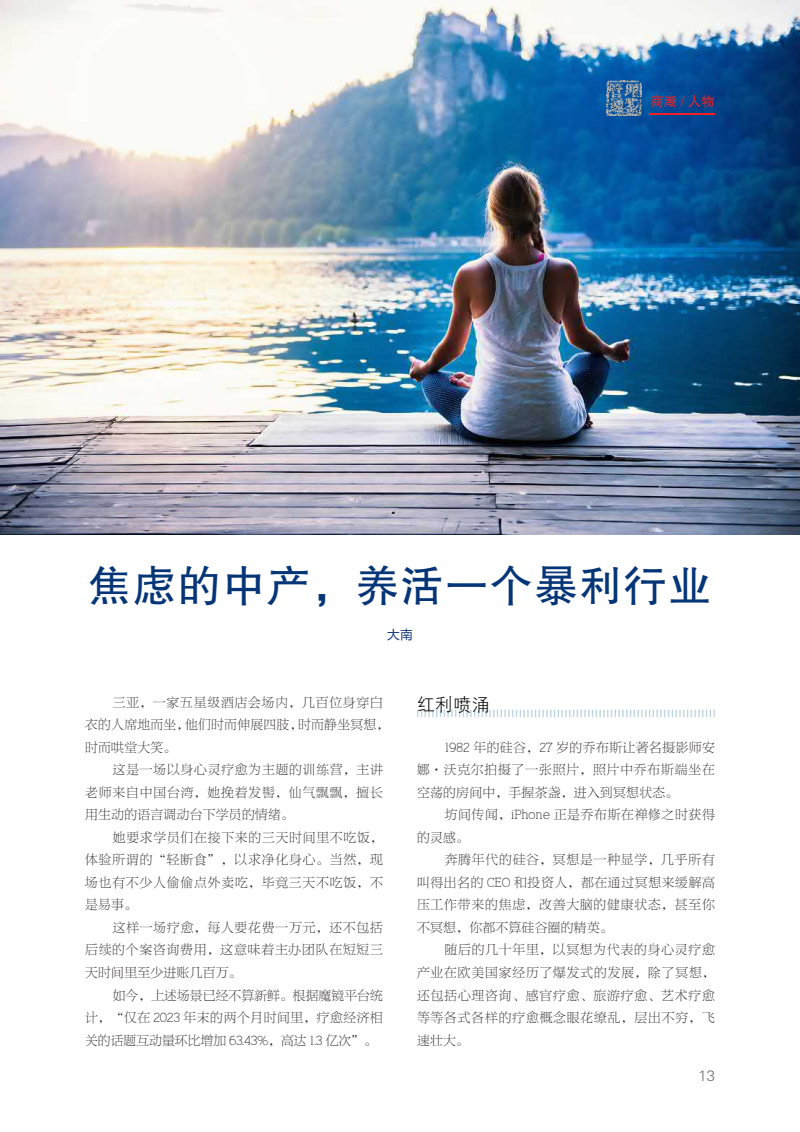
<style>
.page{position:relative;width:800px;height:1132px;background:#fff}
.page>*{position:absolute;margin:0;border:0;box-sizing:border-box;transform-origin:0 0}
.t1{font:43.5px "FZHTK GBK1 0";letter-spacing:.025em;color:#053577}
.t2{font:18px "FZXH1 JW GB1 0";color:#050303}
.t3{font:15px "FZY1 JW GB1 0";color:#6c6d70}
.t4{font:13.5px "FZHTJW GB1 0";color:#ee2123}
.t5{font:12.75px/22.5px "FZNBSJW GB1 0";letter-spacing:.065em;color:#231f20;text-align:justify}
.t6{font:12.75px/22.5px "FZNBSJW GB1 0";letter-spacing:.025em;color:#231f20}
.t7{font:12.75px "FZLTHK GBK1 0";color:#123579}
</style>
<div class="page">
<img style="left:0;top:0;width:799px;height:534px">
<img style="left:606px;top:81px;width:35px;height:34px">
<hr style="left:649px;top:113px;width:65px;height:2px;background:#ee2123">
<svg style="left:417px;top:709px;width:297px;height:8px"></svg>
<p class="t4" style="left:650px;top:94px;width:66px">商潮 / 人物</p>
<p class="t1" style="left:88px;top:562px;width:625px">焦虑的中产，养活一个暴利行业</p>
<p class="t7" style="left:387px;top:627px;width:27px">大南</p>
<p class="t6" style="left:85px;top:691px;width:306px;text-indent:28px">三亚，一家五星级酒店会场内，几百位身穿白衣的人席地而坐，他们时而伸展四肢，时而静坐冥想，时而哄堂大笑。</p>
<p class="t5" style="left:85px;top:758px;width:299px;text-indent:28px">这是一场以身心灵疗愈为主题的训练营，主讲老师来自中国台湾，她挽着发髻，仙气飘飘，擅长用生动的语言调动台下学员的情绪。</p>
<p class="t5" style="left:85px;top:826px;width:299px;text-indent:28px">她要求学员们在接下来的三天时间里不吃饭，体验所谓的“轻断食”，以求净化身心。当然，现场也有不少人偷偷点外卖吃，毕竟三天不吃饭，不是易事。</p>
<p class="t5" style="left:85px;top:916px;width:299px;text-indent:28px">这样一场疗愈，每人要花费一万元，还不包括后续的个案咨询费用，这意味着主办团队在短短三天时间里至少进账几百万。</p>
<p class="t5" style="left:85px;top:983px;width:299px;text-indent:28px">如今，上述场景已经不算新鲜。根据魔镜平台统计，“仅在 2023 年末的两个月时间里，疗愈经济相关的话题互动量环比增加 63.43%，高达 1.3 亿次”。</p>
<p class="t2" style="left:417px;top:695px;width:74px">红利喷涌</p>
<p class="t5" style="left:417px;top:736px;width:299px;text-indent:28px">1982 年的硅谷，27 岁的乔布斯让著名摄影师安娜·沃克尔拍摄了一张照片，照片中乔布斯端坐在空荡的房间中，手握茶盏，进入到冥想状态。</p>
<p class="t5" style="left:417px;top:803px;width:299px;text-indent:28px">坊间传闻，iPhone 正是乔布斯在禅修之时获得的灵感。</p>
<p class="t5" style="left:417px;top:848px;width:299px;text-indent:28px">奔腾年代的硅谷，冥想是一种显学，几乎所有叫得出名的 CEO 和投资人，都在通过冥想来缓解高压工作带来的焦虑，改善大脑的健康状态，甚至你不冥想，你都不算硅谷圈的精英。</p>
<p class="t5" style="left:417px;top:938px;width:299px;text-indent:28px">随后的几十年里，以冥想为代表的身心灵疗愈产业在欧美国家经历了爆发式的发展，除了冥想，还包括心理咨询、感官疗愈、旅游疗愈、艺术疗愈等等各式各样的疗愈概念眼花缭乱，层出不穷，飞速壮大。</p>
<p class="t3" style="left:698px;top:1067px;width:18px">13</p>
</div>
